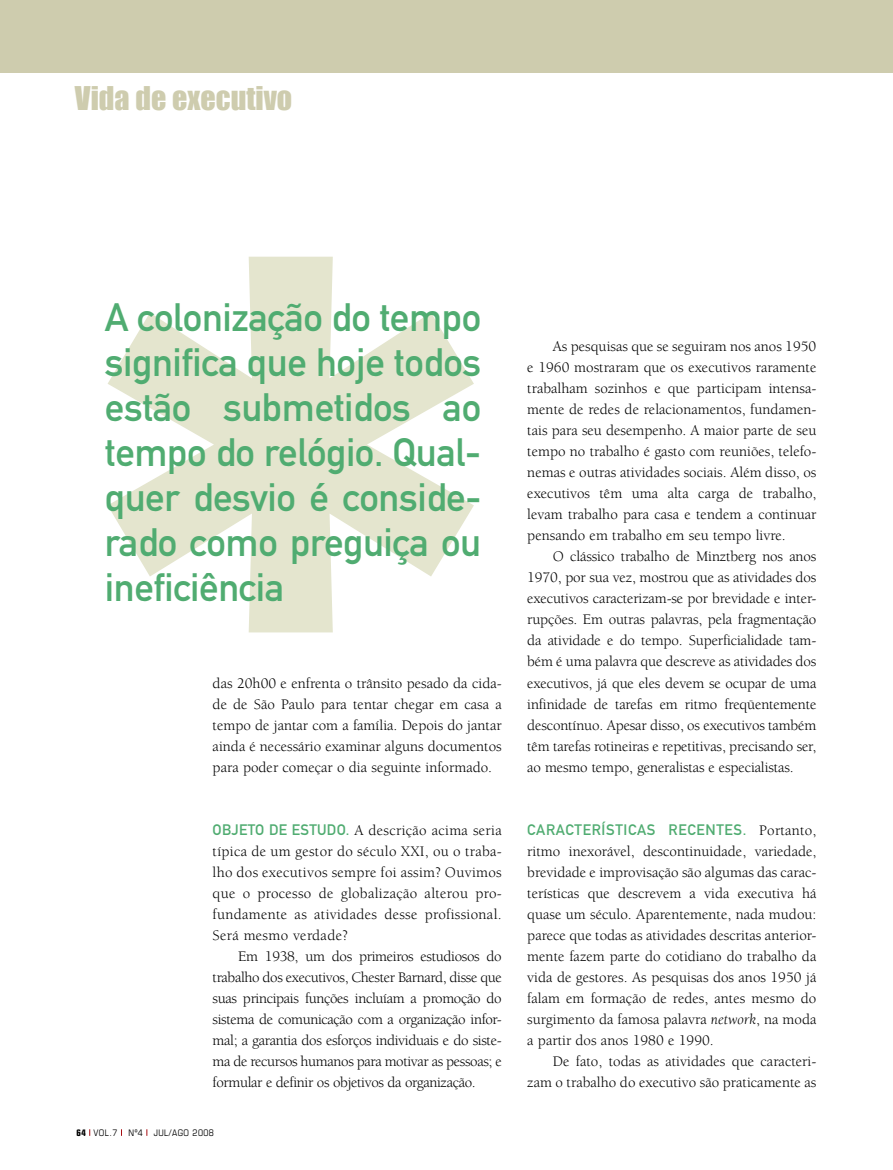
<style>
.page{position:relative;width:893px;height:1170px;background:#fff}
.page>*{position:absolute;margin:0;border:0;box-sizing:border-box;transform-origin:0 0}
.t1{font:39px/45px "DIN Mittelschrift";letter-spacing:-.01em;color:#50ac71;text-align:justify}
.t2{font:30px "Impact";color:#ceccae}
.t3{font:15px/21px "Berkeley";color:#000;text-align:justify}
.t4{font:15px "DIN Mittelschrift";letter-spacing:.045em;color:#50ac71}
.t5{font:condensed 9px "Eurostile";letter-spacing:.05em;color:#000}
.s1{font-family:"DIN Mittelschrift";color:#50ac71}
.s2{font-weight:700}
.s3{font-family:"Berkeley";color:#000}
.s4{font-style:italic}
</style>
<div class="page">
<div style="left:0;top:0;width:893px;height:72px;background:#ceccae"></div>
<svg style="left:108px;top:257px;width:366px;height:375px;fill:#e4e5ce"></svg>
<h2 class="t2" style="left:75px;top:80px;width:219px">Vida de executivo</h2>
<h1 class="t1" style="left:105px;top:295px;width:378px">A colonização do tempo significa que hoje todos estão submetidos ao tempo do relógio. Qual&shy;quer desvio é conside&shy;rado como preguiça ou ineficiência</h1>
<p class="t3" style="left:213px;top:672px;width:291px">das 20h00 e enfrenta o trânsito pesado da cida&shy;de de São Paulo para tentar chegar em casa a tempo de jantar com a família. Depois do jantar ainda é necessário examinar alguns documentos para poder começar o dia seguinte informado.</p>
<p class="t3" style="left:213px;top:819px;width:291px"><span class="s1">Obj eto de estudo.</span> A descrição acima seria típica de um gestor do século XXI, ou o traba&shy;lho dos executivos sempre foi assim? Ouvimos que o processo de globalização alterou pro&shy;fundamente as atividades desse profissional.<br>Será mesmo verdade?</p>
<p class="t3" style="left:213px;top:945px;width:291px;text-indent:26px">Em 1938, um dos primeiros estudiosos do trabalho dos executivos, Chester Barnard, disse que suas principais funções incluíam a promoção do sistema de comunicação com a organização infor&shy;mal; a garantia dos esforços individuais e do siste&shy;ma de recursos humanos para motivar as pessoas; e formular e definir os objetivos da organização.</p>
<p class="t5" style="left:77px;top:1127px;width:139px"><span class="s2">64</span> VOL.7 Nº4 JUL/AGO 2008</p>
<p class="t3" style="left:527px;top:336px;width:291px;text-indent:26px">As pesquisas que se seguiram nos anos 1950 e 1960 mostraram que os executivos raramente trabalham sozinhos e que participam intensa&shy;mente de redes de relacionamentos, fundamen&shy;tais para seu desempenho. A maior parte de seu tempo no trabalho é gasto com reuniões, telefo&shy;nemas e outras atividades sociais. Além disso, os executivos têm uma alta carga de trabalho, levam trabalho para casa e tendem a continuar pensando em trabalho em seu tempo livre.</p>
<p class="t3" style="left:527px;top:546px;width:291px;text-indent:26px">O clássico trabalho de Minztberg nos anos 1970, por sua vez, mostrou que as atividades dos executivos caracterizam-se por brevidade e inter&shy;rupções. Em outras palavras, pela fragmentação da atividade e do tempo. Superficialidade tam&shy;bém é uma palavra que descreve as atividades dos executivos, já que eles devem se ocupar de uma infinidade de tarefas em ritmo freqüentemente descontínuo. Apesar disso, os executivos também têm tarefas rotineiras e repetitivas, precisando ser, ao mesmo tempo, generalistas e especialistas.</p>
<p class="t4" style="left:527px;top:820px;width:291px">Características recentes. <span class="s3">Portanto,</span></p>
<p class="t3" style="left:527px;top:840px;width:291px">ritmo inexorável, descontinuidade, variedade, brevidade e improvisação são algumas das carac&shy;terísticas que descrevem a vida executiva há quase um século. Aparentemente, nada mudou: parece que todas as atividades descritas anterior&shy;mente fazem parte do cotidiano do trabalho da vida de gestores. As pesquisas dos anos 1950 já falam em formação de redes, antes mesmo do surgimento da famosa palavra <span class="s4">network</span>, na moda a partir dos anos 1980 e 1990.</p>
<p class="t3" style="left:527px;top:1050px;width:291px;text-align:right">De fato, todas as atividades que caracteri&shy;zam o trabalho do executivo são praticamente as</p>
</div>
